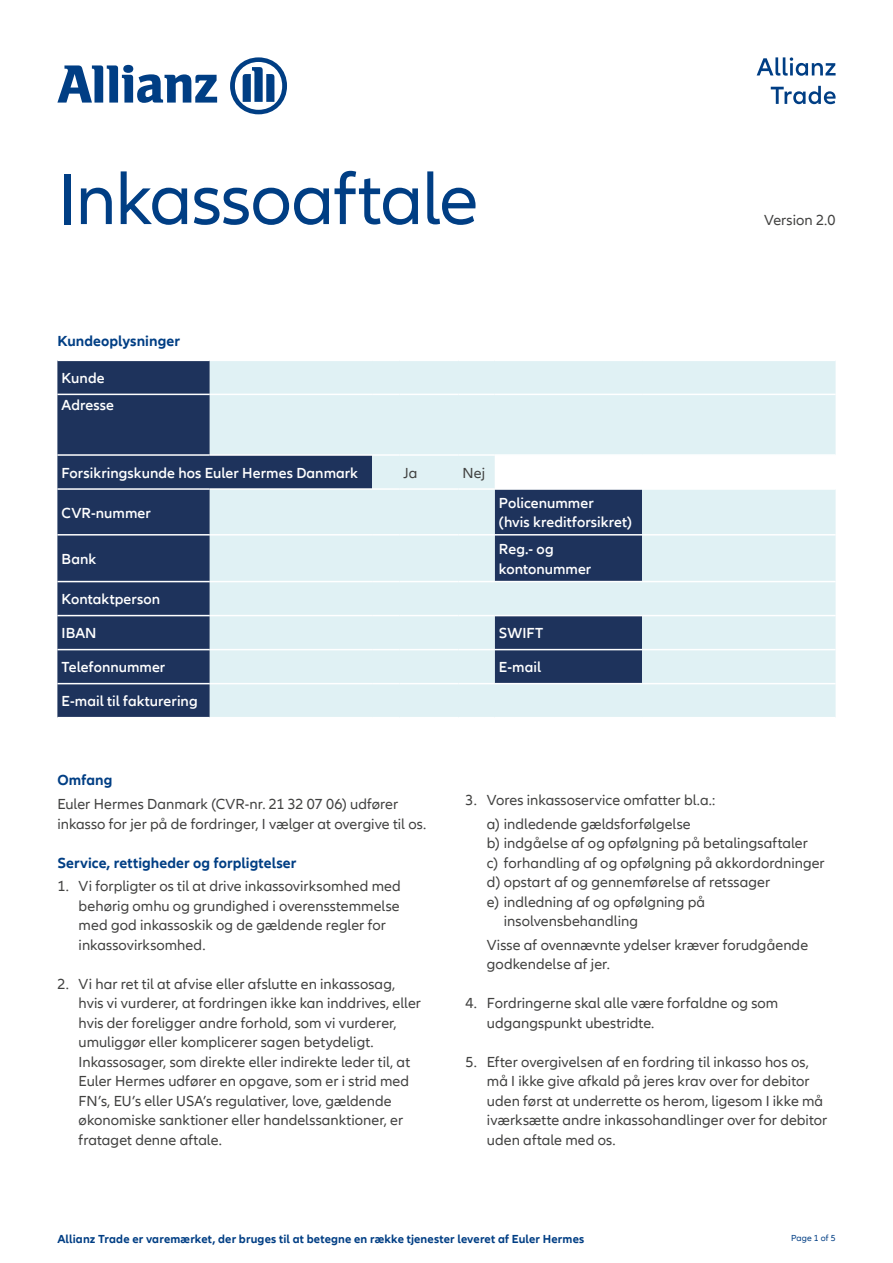
<style>
.page{position:relative;width:893px;height:1263px;background:#fff}
.page>*{position:absolute;margin:0;border:0;box-sizing:border-box;transform-origin:0 0}
.t1{font:75px "Allianz Neo";letter-spacing:-.015em;color:#003e84}
.t2{font:15px/19.5px "Allianz Neo";letter-spacing:.005em;color:#414140}
.t3{font:600 15px/19.5px "Allianz Neo";letter-spacing:.005em;color:#fff}
.t4{font:700 15px "Allianz Neo";letter-spacing:.005em;color:#003e84}
.t5{font:700 12px "Allianz Neo";letter-spacing:.015em;color:#003e84}
.t6{font:9px "Allianz Neo";letter-spacing:.02em;color:#003e84}
</style>
<div class="page">
<div style="left:57px;top:361px;width:153px;height:356px;background:#1e335c"></div>
<svg style="left:210px;top:361px;width:626px;height:356px;background:#c8d9e1"></svg>
<hr style="left:57px;top:394px;width:153px;height:1px;background:#fff">
<hr style="left:57px;top:454px;width:153px;height:2px;background:#fff">
<hr style="left:57px;top:488px;width:153px;height:2px;background:#fff">
<hr style="left:57px;top:534px;width:153px;height:1px;background:#fff">
<hr style="left:57px;top:581px;width:153px;height:1px;background:#fff">
<hr style="left:210px;top:581px;width:162px;height:1px;background:#fff">
<svg style="left:372px;top:581px;width:27px;height:1px"></svg>
<hr style="left:399px;top:581px;width:59px;height:1px;background:#fff">
<hr style="left:458px;top:581px;width:37px;height:1px;background:#fff">
<hr style="left:495px;top:581px;width:147px;height:1px;background:#fff">
<hr style="left:642px;top:581px;width:194px;height:1px;background:#fff">
<hr style="left:57px;top:615px;width:153px;height:1px;background:#fff">
<hr style="left:210px;top:615px;width:162px;height:1px;background:#fff">
<svg style="left:372px;top:615px;width:27px;height:1px"></svg>
<hr style="left:399px;top:615px;width:59px;height:1px;background:#fff">
<hr style="left:458px;top:615px;width:37px;height:1px;background:#fff">
<hr style="left:495px;top:615px;width:147px;height:1px;background:#fff">
<hr style="left:642px;top:615px;width:194px;height:1px;background:#fff">
<hr style="left:57px;top:649px;width:153px;height:1px;background:#fff">
<hr style="left:210px;top:649px;width:162px;height:1px;background:#fff">
<svg style="left:372px;top:649px;width:27px;height:1px"></svg>
<hr style="left:399px;top:649px;width:59px;height:1px;background:#fff">
<hr style="left:458px;top:649px;width:37px;height:1px;background:#fff">
<hr style="left:495px;top:649px;width:147px;height:1px;background:#fff">
<hr style="left:642px;top:649px;width:194px;height:1px;background:#fff">
<hr style="left:57px;top:683px;width:153px;height:1px;background:#fff">
<hr style="left:210px;top:683px;width:162px;height:1px;background:#fff">
<svg style="left:372px;top:683px;width:27px;height:1px"></svg>
<hr style="left:399px;top:683px;width:59px;height:1px;background:#fff">
<hr style="left:458px;top:683px;width:37px;height:1px;background:#fff">
<hr style="left:495px;top:683px;width:147px;height:1px;background:#fff">
<hr style="left:642px;top:683px;width:194px;height:1px;background:#fff">
<hr style="left:210px;top:394px;width:162px;height:1px;background:#fff">
<svg style="left:372px;top:394px;width:27px;height:1px"></svg>
<hr style="left:399px;top:394px;width:59px;height:1px;background:#fff">
<hr style="left:458px;top:394px;width:37px;height:1px;background:#fff">
<hr style="left:495px;top:394px;width:147px;height:1px;background:#fff">
<hr style="left:642px;top:394px;width:194px;height:1px;background:#fff">
<hr style="left:210px;top:454px;width:162px;height:2px;background:#fff">
<hr style="left:372px;top:454px;width:27px;height:2px;background:#fff">
<hr style="left:399px;top:454px;width:59px;height:2px;background:#fff">
<hr style="left:458px;top:454px;width:37px;height:2px;background:#fff">
<hr style="left:495px;top:454px;width:147px;height:2px;background:#fff">
<hr style="left:642px;top:454px;width:194px;height:2px;background:#fff">
<hr style="left:210px;top:488px;width:162px;height:2px;background:#fff">
<hr style="left:372px;top:488px;width:27px;height:2px;background:#fff">
<hr style="left:399px;top:488px;width:59px;height:2px;background:#fff">
<hr style="left:458px;top:488px;width:37px;height:2px;background:#fff">
<hr style="left:495px;top:488px;width:147px;height:2px;background:#fff">
<hr style="left:642px;top:488px;width:194px;height:2px;background:#fff">
<hr style="left:210px;top:534px;width:162px;height:1px;background:#fff">
<svg style="left:372px;top:534px;width:27px;height:1px"></svg>
<hr style="left:399px;top:534px;width:59px;height:1px;background:#fff">
<hr style="left:458px;top:534px;width:37px;height:1px;background:#fff">
<hr style="left:495px;top:534px;width:147px;height:1px;background:#fff">
<hr style="left:642px;top:534px;width:194px;height:1px;background:#fff">
<svg style="left:771px;top:86px;width:65px;height:18px"></svg>
<svg style="left:757px;top:57px;width:79px;height:19px"></svg>
<svg style="left:57px;top:65px;width:160px;height:38px"></svg>
<svg style="left:230px;top:57px;width:57px;height:57px"></svg>
<h1 class="t1" style="left:57px;top:156px;width:423px">Inkassoaftale</h1>
<p class="t4" style="left:57px;top:333px;width:124px">Kundeoplysninger</p>
<p class="t3" style="left:62px;top:365px;width:54px;line-height:27px">Kunde<br>Adresse</p>
<p class="t3" style="left:62px;top:463px;width:298px">Forsikringskunde hos Euler Hermes Danmark</p>
<p class="t2" style="left:404px;top:463px;width:15px">Ja</p>
<p class="t2" style="left:463px;top:463px;width:24px">Nej</p>
<p class="t3" style="left:62px;top:503px;width:91px">CVR-nummer</p>
<p class="t3" style="left:499px;top:493px;width:134px">Policenummer<br>(hvis kreditforsikret)</p>
<p class="t3" style="left:62px;top:549px;width:36px">Bank</p>
<p class="t3" style="left:499px;top:540px;width:94px">Reg.- og kontonummer</p>
<p class="t3" style="left:62px;top:590px;width:100px">Kontaktperson</p>
<p class="t3" style="left:62px;top:624px;width:36px">IBAN</p>
<p class="t3" style="left:499px;top:624px;width:46px">SWIFT</p>
<p class="t3" style="left:62px;top:658px;width:105px">Telefonnummer</p>
<p class="t3" style="left:499px;top:658px;width:44px">E-mail</p>
<p class="t3" style="left:62px;top:692px;width:138px">E-mail til fakturering</p>
<p class="t2" style="left:764px;top:211px;width:73px">Version 2.0</p>
<p class="t4" style="left:57px;top:772px;width:56px">Omfang</p>
<p class="t2" style="left:57px;top:795px;width:370px">Euler Hermes Danmark (CVR-nr. 21 32 07 06) udfører inkasso for jer på de fordringer, I vælger at overgive til os.</p>
<p class="t4" style="left:57px;top:854px;width:241px">Service, rettigheder og forpligtelser</p>
<p class="t2" style="left:79px;top:877px;width:324px;text-indent:-21px">1. Vi forpligter os til at drive inkassovirksomhed med behørig omhu og grundighed i overensstemmelse med god inkassoskik og de gældende regler for inkassovirksomhed.</p>
<p class="t2" style="left:79px;top:974px;width:344px;text-indent:-21px">2. Vi har ret til at afvise eller afslutte en inkassosag, hvis vi vurderer, at fordringen ikke kan inddrives, eller hvis der foreligger andre forhold, som vi vurderer, umuliggør eller komplicerer sagen betydeligt.<br>Inkassosager, som direkte eller indirekte leder til, at Euler Hermes udfører en opgave, som er i strid med FN’s, EU’s eller USA’s regulativer, love, gældende økonomiske sanktioner eller handelssanktioner, er frataget denne aftale.</p>
<p class="t2" style="left:466px;top:788px;width:251px;line-height:23.7px;text-align:center">3. Vores inkassoservice omfatter bl.a.: a) indledende gældsforfølgelse</p>
<p class="t2" style="left:487px;top:834px;width:322px">b) indgåelse af og opfølgning på betalingsaftaler</p>
<p class="t2" style="left:487px;top:853px;width:339px">c) forhandling af og opfølgning på akkordordninger</p>
<p class="t2" style="left:487px;top:873px;width:285px">d) opstart af og gennemførelse af retssager</p>
<p class="t2" style="left:487px;top:892px;width:220px">e) indledning af og opfølgning på</p>
<p class="t2" style="left:504px;top:912px;width:136px">insolvensbehandling</p>
<p class="t2" style="left:487px;top:935px;width:323px">Visse af ovennævnte ydelser kræver forudgående godkendelse af jer.</p>
<p class="t2" style="left:487px;top:994px;width:293px;text-indent:-21px">4. Fordringerne skal alle være forfaldne og som udgangspunkt ubestridte.</p>
<p class="t2" style="left:487px;top:1052px;width:342px;text-indent:-21px">5. Efter overgivelsen af en fordring til inkasso hos os, må I ikke give afkald på jeres krav over for debitor uden først at underrette os herom, ligesom I ikke må iværksætte andre inkassohandlinger over for debitor uden aftale med os.</p>
<p class="t5" style="left:57px;top:1232px;width:528px">Allianz Trade er varemærket, der bruges til at betegne en række tjenester leveret af Euler Hermes</p>
<p class="t6" style="left:791px;top:1233px;width:46px">Page 1 of 5</p>
</div>
